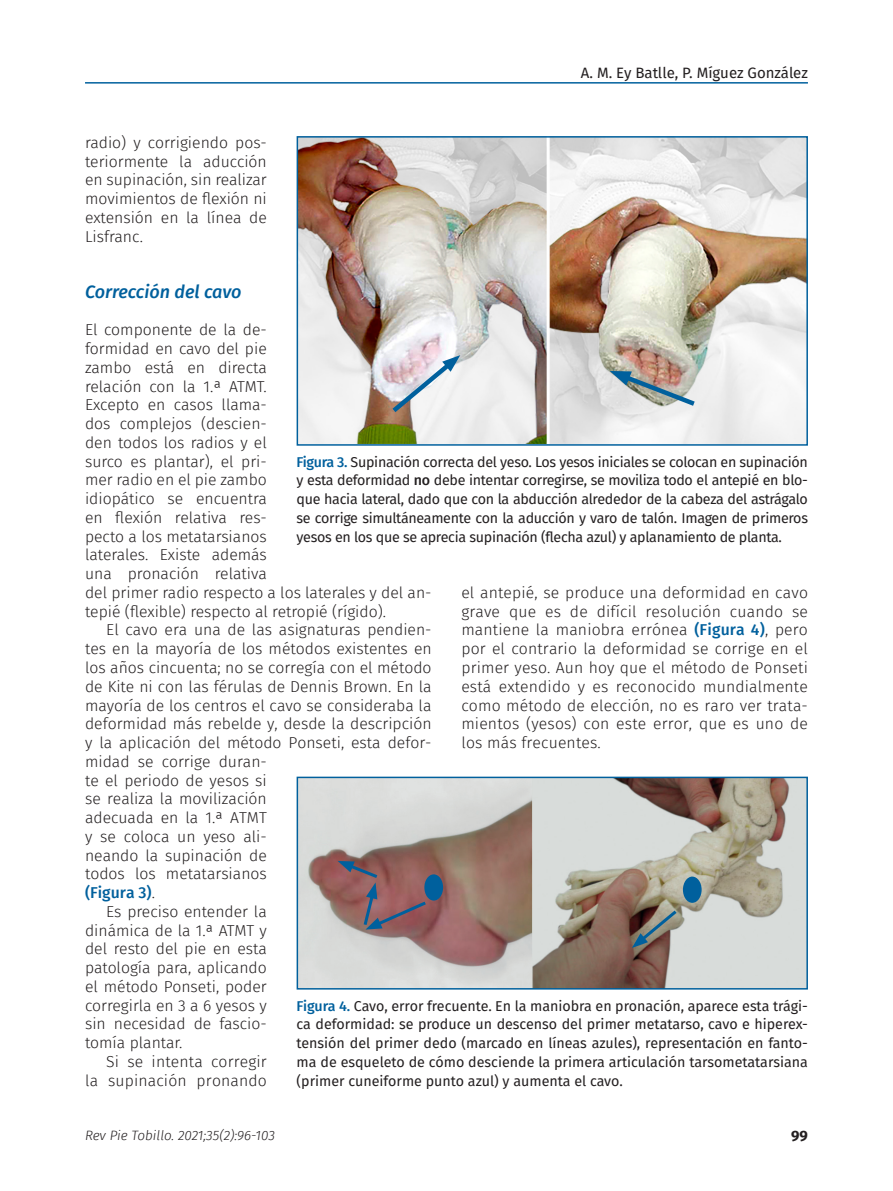
<style>
.page{position:relative;width:893px;height:1191px;background:#fff}
.page>*{position:absolute;margin:0;border:0;box-sizing:border-box;transform-origin:0 0}
.Subladillo{font:italic 500 18px "Fira Sans FS";letter-spacing:-.005em;color:#00609d}
.Párrafo_general{font:300 15.75px/18.8px "Fira Sans FS";color:#231f20;text-align:justify}
.Primer_párrafo{font:300 15.75px/18.8px "Fira Sans FS";color:#231f20}
.t1{font:15px "Fira Sans FS";letter-spacing:-.005em;color:#231f20}
.t2{font:700 15px "Fira Sans FS";color:#231f20}
.Pie_de_foto{font:14.25px/18.8px "Fira Sans FS";letter-spacing:-.015em;color:#231f20;text-align:justify}
.t3{font:italic 300 13.5px "Fira Sans FS";color:#231f20}
.s1{font-weight:500;color:#00609d}
.s2{font-weight:500}
</style>
<div class="page">
<hr style="left:85px;top:82px;width:723px;height:2px;background:#00609d">
<img style="left:300px;top:139px;width:505px;height:304px">
<div style="left:297px;top:136px;width:511px;height:310px;border:2px solid #00609d"></div>
<svg style="left:388px;top:355px;width:72px;height:62px"></svg>
<img style="left:610px;top:370px;width:90px;height:39px">
<img style="left:300px;top:779px;width:505px;height:207px">
<div style="left:297px;top:776px;width:511px;height:213px;border:2px solid #00609d"></div>
<svg style="left:632px;top:907px;width:48px;height:41px;background:#74706b"></svg>
<div style="left:683px;top:876px;width:19px;height:27px;background:#00609d;border-radius:50%"></div>
<div style="left:424px;top:874px;width:19px;height:26px;background:#00609d;border-radius:50%"></div>
<svg style="left:338px;top:861px;width:91px;height:68px;background:#876165"></svg>
<p class="Párrafo_general" style="left:85px;top:133px;width:183px">radio) y corrigiendo pos&shy;teriormente la aducción en supinación, sin realizar movimientos de flexión ni extensión en la línea de Lisfranc.</p>
<p class="t1" style="left:581px;top:62px;width:229px">A. M. Ey Batlle, P. Míguez González</p>
<p class="Subladillo" style="left:85px;top:278px;width:158px">Corrección del cavo</p>
<p class="Primer_párrafo" style="left:85px;top:320px;width:348px">El componente de la de-<br>formidad en cavo del pie<br>zambo está en directa<br>relación con la 1.ª ATMT.<br>Excepto en casos llama-<br>dos complejos (descien-<br>den todos los radios y el<br>surco es plantar), el pri-<br>mer radio en el pie zambo<br>idiopático se encuentra<br>en flexión relativa res-<br>pecto a los metatarsianos<br>laterales. Existe además<br>una pronación relativa<br>del primer radio respecto a los laterales y del an&shy;tepié (flexible) respecto al retropié (rígido).</p>
<p class="Párrafo_general" style="left:85px;top:620px;width:348px;text-align:left;text-indent:21px">El cavo era una de las asignaturas pendien&shy;tes en la mayoría de los métodos existentes en los años cincuenta; no se corregía con el método de Kite ni con las férulas de Dennis Brown. En la mayoría de los centros el cavo se consideraba la deformidad más rebelde y, desde la descripción y la aplicación del método Ponseti, esta defor&shy;midad se corrige duran-<br>te el periodo de yesos si<br>se realiza la movilización<br>adecuada en la 1.ª ATMT<br>y se coloca un yeso ali-<br>neando la supinación de<br>todos los metatarsianos<br><span class="s1">(Figura 3)</span>.</p>
<p class="Párrafo_general" style="left:85px;top:902px;width:183px;text-indent:21px">Es preciso entender la dinámica de la 1.ª ATMT y del resto del pie en esta patología para, aplicando el método Ponseti, poder corregirla en 3 a 6 yesos y sin necesidad de fascio&shy;tomía plantar.</p>
<p class="Párrafo_general" style="left:85px;top:1052px;width:183px;text-align:right">Si se intenta corregir<br>la supinación pronando</p>
<p class="Pie_de_foto" style="left:297px;top:452px;width:513px"><span class="s1">Figura 3.</span> Supinación correcta del yeso. Los yesos iniciales se colocan en supinación y esta deformidad <span class="s2">no</span> debe intentar corregirse, se moviliza todo el antepié en blo&shy;que hacia lateral, dado que con la abducción alrededor de la cabeza del astrágalo se corrige simultáneamente con la aducción y varo de talón. Imagen de primeros yesos en los que se aprecia supinación (flecha azul) y aplanamiento de planta.</p>
<p class="Párrafo_general" style="left:461px;top:583px;width:348px">el antepié, se produce una deformidad en cavo grave que es de difícil resolución cuando se mantiene la maniobra errónea <span class="s1">(Figura 4)</span>, pero por el contrario la deformidad se corrige en el primer yeso. Aun hoy que el método de Ponseti está extendido y es reconocido mundialmente como método de elección, no es raro ver trata&shy;mientos (yesos) con este error, que es uno de los más frecuentes.</p>
<p class="Pie_de_foto" style="left:297px;top:996px;width:513px"><span class="s1">Figura 4.</span> Cavo, error frecuente. En la maniobra en pronación, aparece esta trági&shy;ca deformidad: se produce un descenso del primer metatarso, cavo e hiperex&shy;tensión del primer dedo (marcado en líneas azules), representación en fanto&shy;ma de esqueleto de cómo desciende la primera articulación tarsometatarsiana (primer cuneiforme punto azul) y aumenta el cavo.</p>
<p class="t3" style="left:85px;top:1125px;width:191px">Rev Pie Tobillo. 2021;35(2):96-103</p>
<p class="t2" style="left:791px;top:1124px;width:18px">99</p>
</div>
